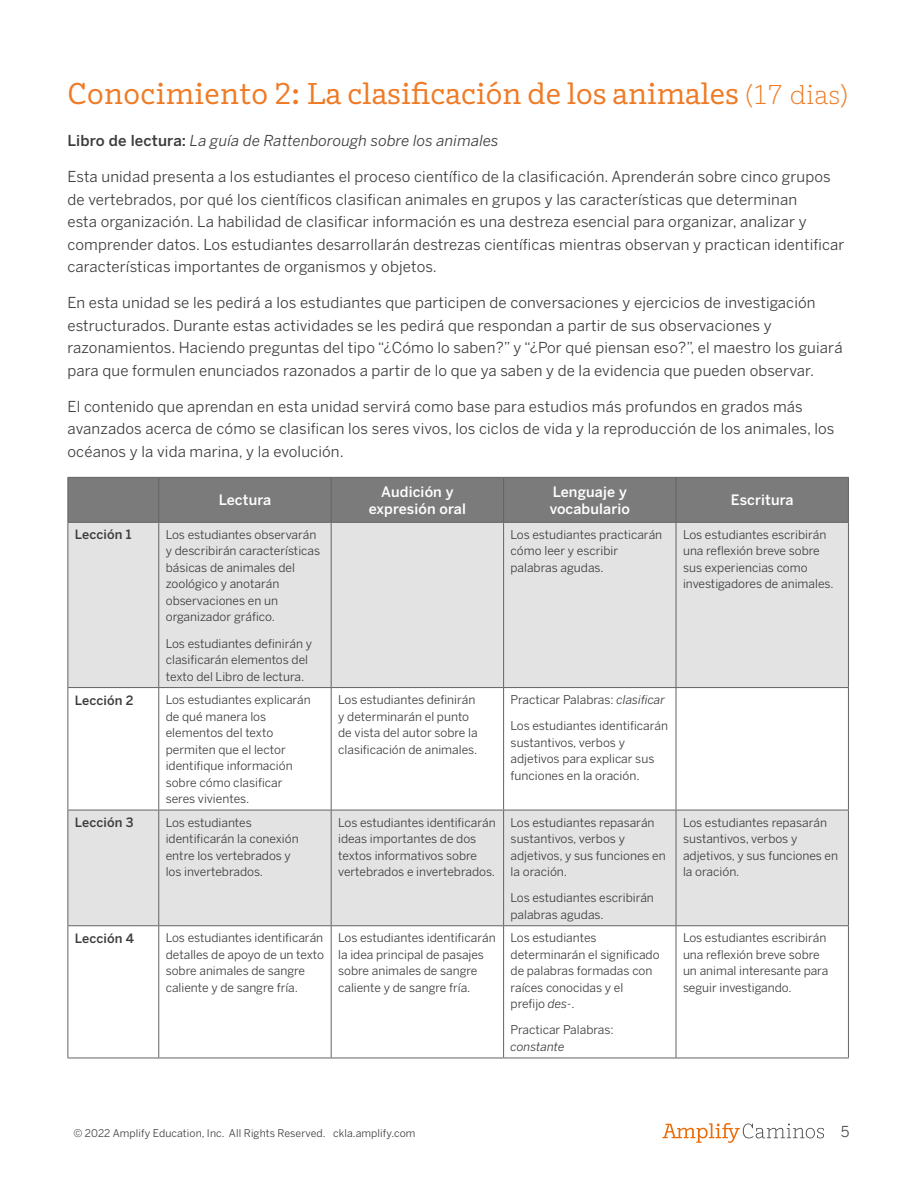
<style>
.page{position:relative;width:918px;height:1188px;background:#fff}
.page>*{position:absolute;margin:0;border:0;box-sizing:border-box;transform-origin:0 0}
.t1{font:30px "Amplify";color:#ef7b26}
.t2{font:15px/22.5px "Benton Sans";letter-spacing:.01em;color:#3c3c3b}
.t3{font:italic 15px "Benton Sans";letter-spacing:.01em;color:#3c3c3b}
.t4{font:15px "Benton Sans";color:#4a4a49}
.t5{font:500 14.25px/16.5px "Benton Sans";letter-spacing:.01em;color:#fff;text-align:center}
.t6{font:500 12.75px "Benton Sans";letter-spacing:.01em;color:#3c3c3b}
.t7{font:12px/16.5px "Benton Sans";color:#3c3c3b}
.t8{font:italic 12px "Benton Sans";color:#3c3c3b}
.t9{font:10.5px "Benton Sans";letter-spacing:.01em;color:#3c3c3b}
.s1{font-weight:300;font-size:27px}
.s2{font-weight:500;font-style:normal}
.s3{font-style:italic}
</style>
<div class="page">
<svg style="left:662px;top:1123px;width:162px;height:20px"></svg>
<div style="left:69px;top:478px;width:779px;height:44px;background:#7c7b7b"></div>
<svg style="left:69px;top:523px;width:779px;height:402px;fill:#e3e3e3"></svg>
<hr style="left:68px;top:477px;width:91px;height:1px;background:#646363">
<hr style="left:68px;top:478px;width:1px;height:44px;background:#646363">
<hr style="left:159px;top:477px;width:172px;height:1px;background:#646363">
<hr style="left:158px;top:478px;width:1px;height:44px;background:#646363">
<hr style="left:331px;top:477px;width:173px;height:1px;background:#646363">
<hr style="left:331px;top:478px;width:1px;height:44px;background:#646363">
<hr style="left:504px;top:477px;width:172px;height:1px;background:#646363">
<hr style="left:503px;top:478px;width:1px;height:44px;background:#646363">
<hr style="left:676px;top:477px;width:173px;height:1px;background:#646363">
<hr style="left:676px;top:478px;width:1px;height:44px;background:#646363">
<hr style="left:848px;top:478px;width:1px;height:44px;background:#646363">
<hr style="left:68px;top:522px;width:91px;height:1px;background:#646363">
<hr style="left:68px;top:523px;width:1px;height:164px;background:#646363">
<hr style="left:159px;top:522px;width:172px;height:1px;background:#646363">
<hr style="left:158px;top:523px;width:1px;height:164px;background:#646363">
<hr style="left:331px;top:522px;width:173px;height:1px;background:#646363">
<hr style="left:331px;top:523px;width:1px;height:164px;background:#646363">
<hr style="left:504px;top:522px;width:172px;height:1px;background:#646363">
<hr style="left:503px;top:523px;width:1px;height:164px;background:#646363">
<hr style="left:676px;top:522px;width:173px;height:1px;background:#646363">
<hr style="left:676px;top:523px;width:1px;height:164px;background:#646363">
<hr style="left:848px;top:523px;width:1px;height:164px;background:#646363">
<hr style="left:68px;top:687px;width:91px;height:1px;background:#646363">
<hr style="left:68px;top:688px;width:1px;height:122px;background:#646363">
<hr style="left:159px;top:687px;width:172px;height:1px;background:#646363">
<hr style="left:158px;top:688px;width:1px;height:122px;background:#646363">
<hr style="left:331px;top:687px;width:173px;height:1px;background:#646363">
<hr style="left:331px;top:688px;width:1px;height:122px;background:#646363">
<hr style="left:504px;top:687px;width:172px;height:1px;background:#646363">
<hr style="left:503px;top:688px;width:1px;height:122px;background:#646363">
<hr style="left:676px;top:687px;width:173px;height:1px;background:#646363">
<hr style="left:676px;top:688px;width:1px;height:122px;background:#646363">
<hr style="left:848px;top:688px;width:1px;height:122px;background:#646363">
<hr style="left:68px;top:810px;width:91px;height:1px;background:#646363">
<hr style="left:68px;top:810px;width:1px;height:115px;background:#646363">
<hr style="left:159px;top:810px;width:172px;height:1px;background:#646363">
<hr style="left:158px;top:810px;width:1px;height:115px;background:#646363">
<hr style="left:331px;top:810px;width:173px;height:1px;background:#646363">
<hr style="left:331px;top:810px;width:1px;height:115px;background:#646363">
<hr style="left:504px;top:810px;width:172px;height:1px;background:#646363">
<hr style="left:503px;top:810px;width:1px;height:115px;background:#646363">
<hr style="left:676px;top:810px;width:173px;height:1px;background:#646363">
<hr style="left:676px;top:810px;width:1px;height:115px;background:#646363">
<hr style="left:848px;top:810px;width:1px;height:115px;background:#646363">
<hr style="left:68px;top:925px;width:91px;height:1px;background:#646363">
<hr style="left:68px;top:926px;width:1px;height:132px;background:#646363">
<hr style="left:159px;top:925px;width:172px;height:1px;background:#646363">
<hr style="left:158px;top:926px;width:1px;height:132px;background:#646363">
<hr style="left:331px;top:925px;width:173px;height:1px;background:#646363">
<hr style="left:331px;top:926px;width:1px;height:132px;background:#646363">
<hr style="left:504px;top:925px;width:172px;height:1px;background:#646363">
<hr style="left:503px;top:926px;width:1px;height:132px;background:#646363">
<hr style="left:676px;top:925px;width:173px;height:1px;background:#646363">
<hr style="left:676px;top:926px;width:1px;height:132px;background:#646363">
<hr style="left:848px;top:926px;width:1px;height:132px;background:#646363">
<hr style="left:68px;top:1058px;width:91px;height:1px;background:#646363">
<hr style="left:159px;top:1058px;width:172px;height:1px;background:#646363">
<hr style="left:331px;top:1058px;width:173px;height:1px;background:#646363">
<hr style="left:504px;top:1058px;width:172px;height:1px;background:#646363">
<hr style="left:676px;top:1058px;width:173px;height:1px;background:#646363">
<h1 class="t1" style="left:68px;top:75px;width:782px">Conocimiento 2: La clasificación de los animales <span class="s1">(17 dias)</span></h1>
<p class="t3" style="left:68px;top:132px;width:433px"><span class="s2">Libro de lectura:</span> La guía de Rattenborough sobre los animales</p>
<p class="t2" style="left:68px;top:165px;width:779px">Esta unidad presenta a los estudiantes el proceso científico de la clasificación. Aprenderán sobre cinco grupos de vertebrados, por qué los científicos clasifican animales en grupos y las características que determinan<br>esta organización. La habilidad de clasificar información es una destreza esencial para organizar, analizar y comprender datos. Los estudiantes desarrollarán destrezas científicas mientras observan y practican identificar características importantes de organismos y objetos.</p>
<p class="t2" style="left:68px;top:291px;width:777px">En esta unidad se les pedirá a los estudiantes que participen de conversaciones y ejercicios de investigación estructurados. Durante estas actividades se les pedirá que respondan a partir de sus observaciones y razonamientos. Haciendo preguntas del tipo “¿Cómo lo saben?” y “¿Por qué piensan eso?”, el maestro los guiará para que formulen enunciados razonados a partir de lo que ya saben y de la evidencia que pueden observar.</p>
<p class="t2" style="left:68px;top:395px;width:768px">El contenido que aprendan en esta unidad servirá como base para estudios más profundos en grados más avanzados acerca de cómo se clasifican los seres vivos, los ciclos de vida y la reproducción de los animales, los océanos y la vida marina, y la evolución.</p>
<p class="t5" style="left:219px;top:492px;width:54px">Lectura</p>
<p class="t5" style="left:369px;top:484px;width:99px">Audición y expresión oral</p>
<p class="t5" style="left:550px;top:484px;width:82px;text-align:left">Lenguaje y vocabulario</p>
<p class="t5" style="left:731px;top:492px;width:64px">Escritura</p>
<p class="t6" style="left:75px;top:527px;width:58px">Lección 1</p>
<p class="t7" style="left:166px;top:526px;width:156px">Los estudiantes observarán y describirán características básicas de animales del zoológico y anotarán observaciones en un organizador gráfico.</p>
<p class="t7" style="left:166px;top:635px;width:148px">Los estudiantes definirán y clasificarán elementos del texto del Libro de lectura.</p>
<p class="t7" style="left:511px;top:526px;width:153px">Los estudiantes practicarán cómo leer y escribir palabras agudas.</p>
<p class="t7" style="left:683px;top:526px;width:152px">Los estudiantes escribirán una reflexión breve sobre sus experiencias como investigadores de animales.</p>
<p class="t6" style="left:75px;top:692px;width:60px">Lección 2</p>
<p class="t7" style="left:166px;top:691px;width:147px">Los estudiantes explicarán de qué manera los elementos del texto permiten que el lector identifique información sobre cómo clasificar seres vivientes.</p>
<p class="t7" style="left:338px;top:691px;width:141px">Los estudiantes definirán y determinarán el punto de vista del autor sobre la clasificación de animales.</p>
<p class="t7" style="left:511px;top:686px;width:159px;line-height:26.2px">Practicar Palabras: <span class="s3">clasificar<br></span>Los estudiantes identificarán</p>
<p class="t7" style="left:511px;top:734px;width:145px">sustantivos, verbos y adjetivos para explicar sus funciones en la oración.</p>
<p class="t6" style="left:75px;top:815px;width:60px">Lección 3</p>
<p class="t7" style="left:166px;top:814px;width:134px">Los estudiantes identificarán la conexión entre los vertebrados y los invertebrados.</p>
<p class="t7" style="left:338px;top:814px;width:159px">Los estudiantes identificarán ideas importantes de dos textos informativos sobre vertebrados e invertebrados.</p>
<p class="t7" style="left:511px;top:814px;width:157px">Los estudiantes repasarán sustantivos, verbos y adjetivos, y sus funciones en la oración.</p>
<p class="t7" style="left:511px;top:889px;width:145px">Los estudiantes escribirán palabras agudas.</p>
<p class="t6" style="left:75px;top:931px;width:61px">Lección 4</p>
<p class="t7" style="left:166px;top:929px;width:160px">Los estudiantes identificarán detalles de apoyo de un texto sobre animales de sangre caliente y de sangre fría.</p>
<p class="t7" style="left:338px;top:929px;width:159px">Los estudiantes identificarán la idea principal de pasajes sobre animales de sangre caliente y de sangre fría.</p>
<p class="t7" style="left:511px;top:929px;width:151px">Los estudiantes determinarán el significado de palabras formadas con raíces conocidas y el prefijo <span class="s3">des-</span>.</p>
<p class="t7" style="left:511px;top:1022px;width:105px">Practicar Palabras:</p>
<p class="t8" style="left:511px;top:1040px;width:55px">constante</p>
<p class="t7" style="left:683px;top:814px;width:157px">Los estudiantes repasarán sustantivos, verbos y adjetivos, y sus funciones en la oración.</p>
<p class="t7" style="left:683px;top:929px;width:147px">Los estudiantes escribirán una reflexión breve sobre un animal interesante para seguir investigando.</p>
<p class="t9" style="left:73px;top:1127px;width:344px">© 2022 Amplify Education, Inc. All Rights Reserved. ckla.amplify.com</p>
<p class="t4" style="left:841px;top:1123px;width:10px">5</p>
</div>
